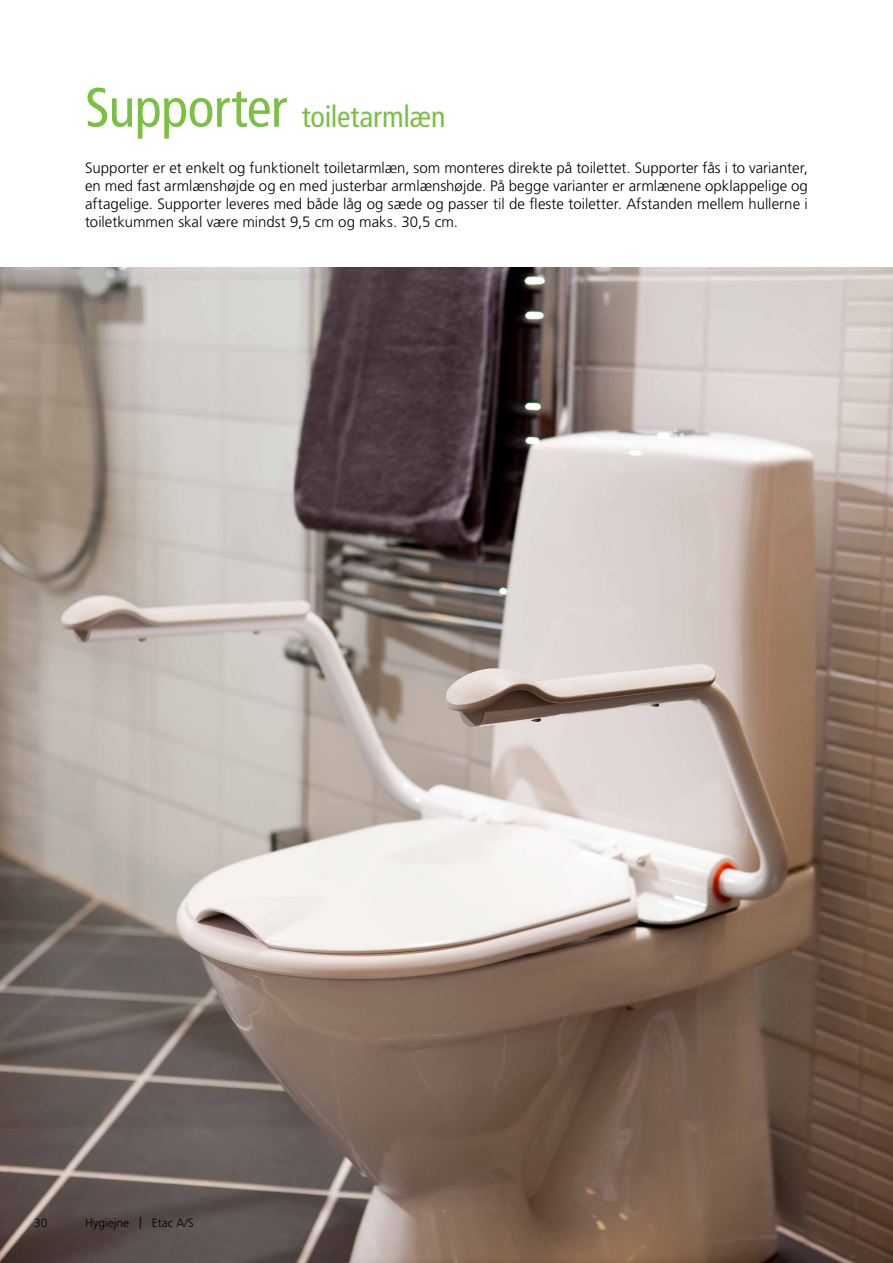
<style>
.page{position:relative;width:893px;height:1263px;background:#fff}
.page>*{position:absolute;margin:0;border:0;box-sizing:border-box;transform-origin:0 0}
.t1{font:condensed 30px "Frutiger LT Std";letter-spacing:-.01em;color:#7ac143}
.t2{font:300 15px/18px "Frutiger LT Std";color:#000;text-align:justify}
.t3{font:300 12px "Frutiger LT Std";color:#000}
.s1{font-size:55.5px}
</style>
<div class="page">
<img style="left:0;top:268px;width:893px;height:994px">
<h1 class="t1" style="left:85px;top:99px;width:362px"><span class="s1">Supporter</span> toiletarmlæn</h1>
<p class="t2" style="left:85px;top:159px;width:724px">Supporter er et enkelt og funktionelt toiletarmlæn, som monteres direkte på toilettet. Supporter fås i to varianter, en med fast armlænshøjde og en med justerbar armlænshøjde. På begge varianter er armlænene opklappelige og aftagelige. Supporter leveres med både låg og sæde og passer til de fleste toiletter. Afstanden mellem hullerne i toiletkummen skal være mindst 9,5 cm og maks. 30,5 cm.</p>
<p class="t3" style="left:34px;top:1216px;width:15px">30</p>
<p class="t3" style="left:85px;top:1216px;width:110px">Hygiejne | Etac A/S</p>
</div>
